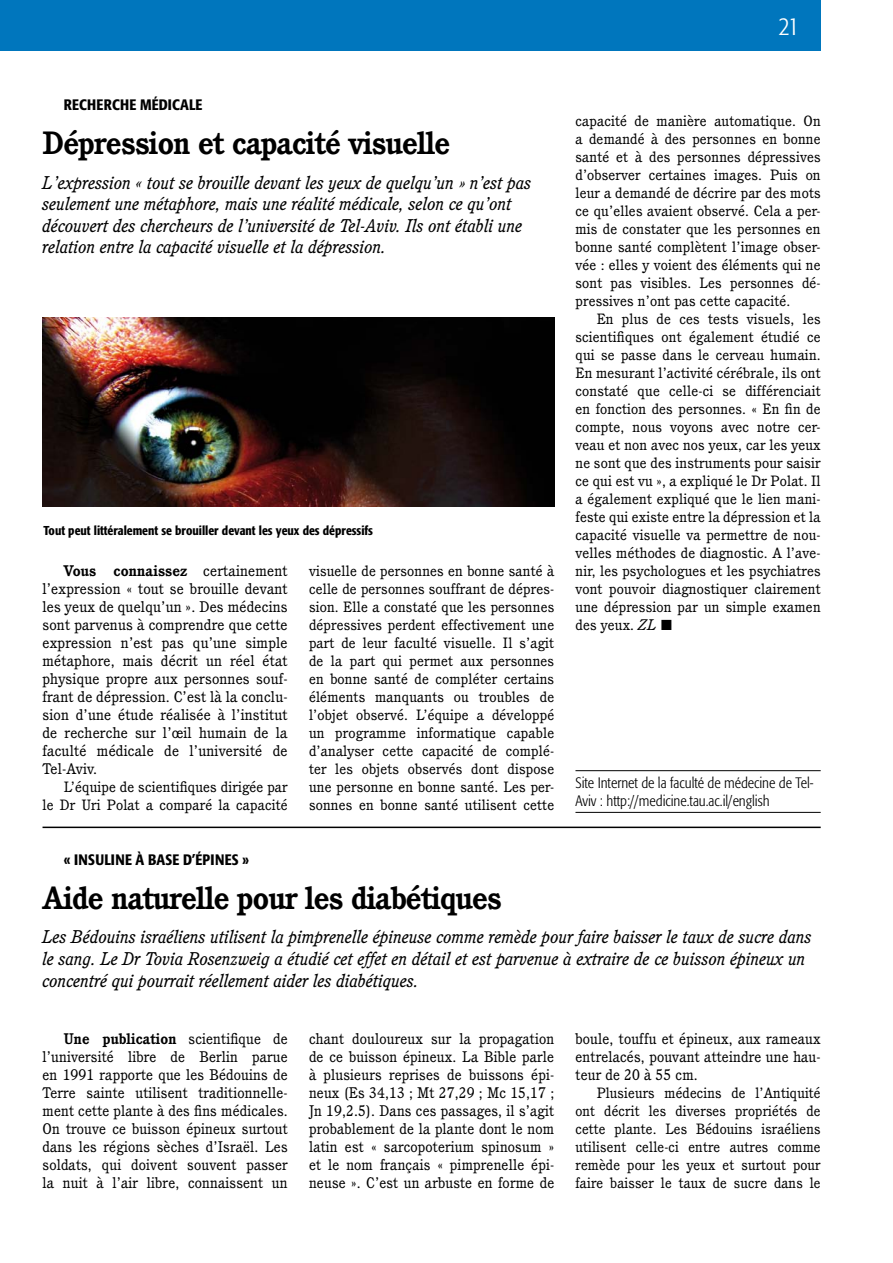
<style>
.page{position:relative;width:893px;height:1263px;background:#fff}
.page>*{position:absolute;margin:0;border:0;box-sizing:border-box;transform-origin:0 0}
.t1{font:700 31.5px "Cushing";letter-spacing:-.02em;color:#000}
.t2{font:300 condensed 25.5px "Formata";color:#fff}
.t3{font:italic 18px/21.6px "Cushing";color:#000}
.t4{font:15px/18px "Cushing";letter-spacing:.01em;color:#000;text-align:justify}
.t5{font:300 condensed 15px/18px "Formata";color:#000}
.t6{font:500 condensed 15px "Formata";letter-spacing:.02em;color:#000}
.t7{font:14.55px/18px "Cushing";letter-spacing:.01em;color:#000;text-align:justify}
.t8{font:500 condensed 12.75px "Formata";color:#000}
.s1{font-weight:700}
.s2{font-style:italic;font-size:15px}
</style>
<div class="page">
<img style="left:43px;top:318px;width:511px;height:189px">
<div style="left:0;top:0;width:821px;height:50px;background:#0076bd"></div>
<hr style="left:575px;top:770px;width:246px;height:1px;background:#000">
<hr style="left:575px;top:812px;width:246px;height:1px;background:#000">
<hr style="left:43px;top:826px;width:778px;height:2px;background:#000">
<h2 class="t2" style="left:779px;top:11px;width:22px">21</h2>
<p class="t6" style="left:64px;top:95px;width:104px">Recherche médicale</p>
<h1 class="t1" style="left:43px;top:124px;width:409px">Dépression et capacité visuelle</h1>
<p class="t3" style="left:43px;top:171px;width:490px">L’expression « tout se brouille devant les yeux de quelqu’un » n’est pas seulement une métaphore, mais une réalité médicale, selon ce qu’ont découvert des chercheurs de l’université de Tel-Aviv. Ils ont établi une relation entre la capacité visuelle et la dépression.</p>
<p class="t8" style="left:44px;top:522px;width:331px">Tout peut littéralement se brouiller devant les yeux des dépressifs</p>
<p class="t4" style="left:42px;top:562px;width:247px;text-indent:21px"><span class="s1">Vous connaissez</span> certainement l’expression « tout se brouille devant les yeux de quelqu’un ». Des médecins sont parvenus à comprendre que cette expression n’est pas qu’une simple métaphore, mais décrit un réel état physique propre aux personnes souf&shy;frant de dépression. C’est là la conclu&shy;sion d’une étude réalisée à l’institut de recherche sur l’œil humain de la faculté médicale de l’université de Tel-Aviv.</p>
<p class="t7" style="left:43px;top:778px;width:247px;text-align:right">L’équipe de scientifiques dirigée par<br>le Dr Uri Polat a comparé la capacité</p>
<p class="t7" style="left:309px;top:562px;width:247px">visuelle de personnes en bonne santé à celle de personnes souffrant de dépres&shy;sion. Elle a constaté que les personnes dépressives perdent effectivement une part de leur faculté visuelle. Il s’agit de la part qui permet aux personnes en bonne santé de compléter certains éléments manquants ou troubles de l’objet observé. L’équipe a développé un programme informatique capable d’analyser cette capacité de complé&shy;ter les objets observés dont dispose une personne en bonne santé. Les per&shy;sonnes en bonne santé utilisent cette</p>
<p class="t7" style="left:575px;top:112px;width:247px">capacité de manière automatique. On a demandé à des personnes en bonne santé et à des personnes dépressives d’observer certaines images. Puis on leur a demandé de décrire par des mots ce qu’elles avaient observé. Cela a per&shy;mis de constater que les personnes en bonne santé complètent l’image obser&shy;vée : elles y voient des éléments qui ne sont pas visibles. Les personnes dé&shy;pressives n’ont pas cette capacité.</p>
<p class="t7" style="left:575px;top:310px;width:247px;text-indent:21px">En plus de ces tests visuels, les scientifiques ont également étudié ce qui se passe dans le cerveau humain.<br>En mesurant l’activité cérébrale, ils ont constaté que celle-ci se différenciait en fonction des personnes. « En fin de compte, nous voyons avec notre cer&shy;veau et non avec nos yeux, car les yeux ne sont que des instruments pour saisir ce qui est vu », a expliqué le Dr Polat. Il a également expliqué que le lien mani&shy;feste qui existe entre la dépression et la capacité visuelle va permettre de nou&shy;velles méthodes de diagnostic. A l’ave&shy;nir, les psychologues et les psychiatres vont pouvoir diagnostiquer clairement une dépression par un simple examen des yeux. <span class="s2">ZL</span> ■</p>
<p class="t5" style="left:575px;top:773px;width:240px">Site Internet de la faculté de médecine de Tel-<br>Aviv : http://medicine.tau.ac.il/english</p>
<p class="t6" style="left:64px;top:850px;width:24px">« Insuline</p>
<p class="t6" style="left:136px;top:850px;width:22px">à base</p>
<p class="t6" style="left:183px;top:850px;width:27px">d’épines</p>
<p class="t6" style="left:243px;top:850px;width:8px">»</p>
<h1 class="t1" style="left:43px;top:879px;width:461px">Aide naturelle pour les diabétiques</h1>
<p class="t3" style="left:43px;top:926px;width:771px">Les Bédouins israéliens utilisent la pimprenelle épineuse comme remède pour faire baisser le taux de sucre dans le sang. Le Dr Tovia Rosenzweig a étudié cet effet en détail et est parvenue à extraire de ce buisson épineux un concentré qui pourrait réellement aider les diabétiques.</p>
<p class="t4" style="left:43px;top:1030px;width:247px;text-indent:21px"><span class="s1">Une publication</span> scientifique de l’université libre de Berlin parue en 1991 rapporte que les Bédouins de Terre sainte utilisent traditionnelle&shy;ment cette plante à des fins médicales.<br>On trouve ce buisson épineux surtout dans les régions sèches d’Israël. Les soldats, qui doivent souvent passer la nuit à l’air libre, connaissent un</p>
<p class="t4" style="left:309px;top:1030px;width:247px">chant douloureux sur la propagation de ce buisson épineux. La Bible parle à plusieurs reprises de buissons épi&shy;neux (Es 34,13 ; Mt 27,29 ; Mc 15,17 ; Jn 19,2.5). Dans ces passages, il s’agit probablement de la plante dont le nom latin est « sarcopoterium spinosum » et le nom français « pimprenelle épi&shy;neuse ». C’est un arbuste en forme de</p>
<p class="t4" style="left:575px;top:1030px;width:247px">boule, touffu et épineux, aux rameaux entrelacés, pouvant atteindre une hau&shy;teur de 20 à 55 cm.</p>
<p class="t7" style="left:575px;top:1084px;width:247px;text-indent:21px">Plusieurs médecins de l’Antiquité ont décrit les diverses propriétés de cette plante. Les Bédouins israéliens utilisent celle-ci entre autres comme remède pour les yeux et surtout pour faire baisser le taux de sucre dans le</p>
</div>
